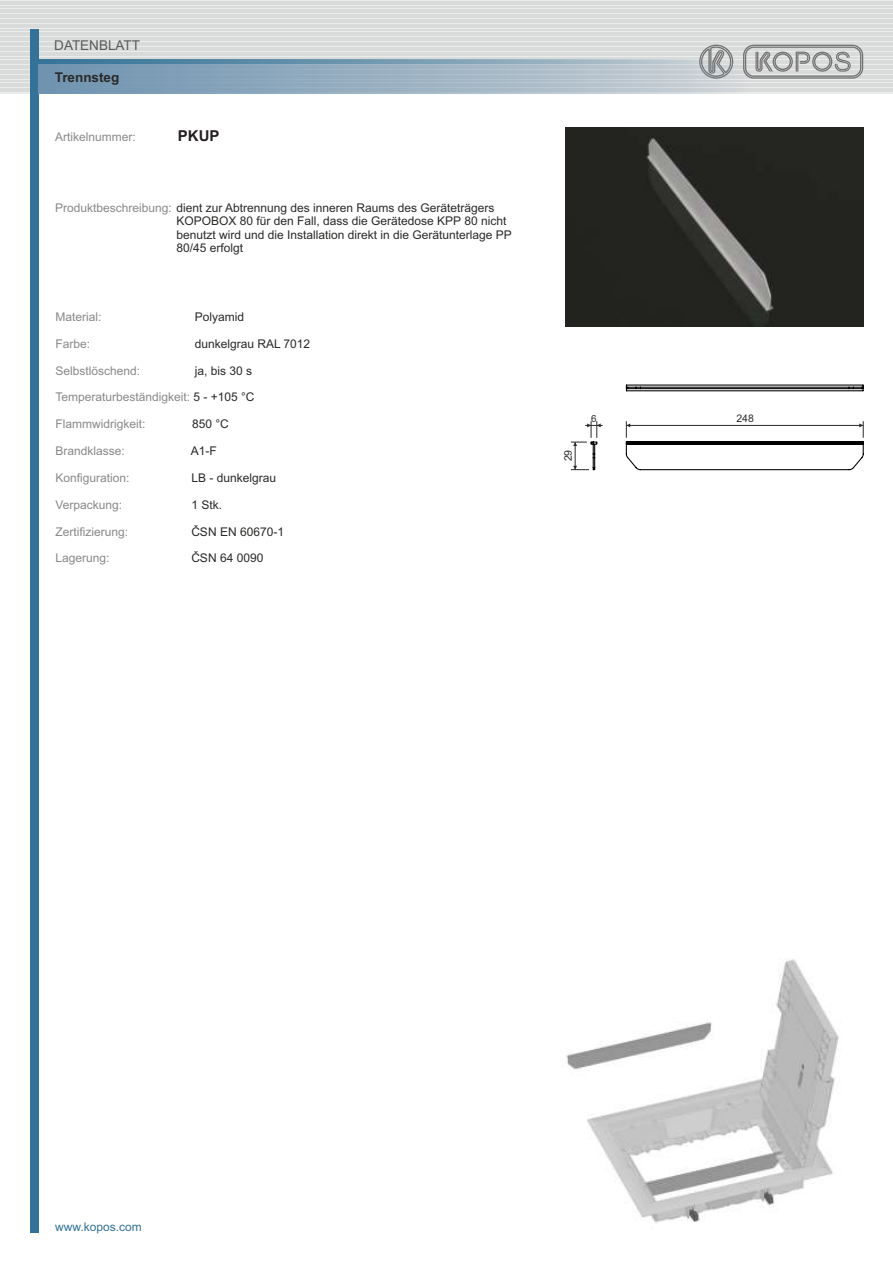
<style>
.page{position:relative;width:893px;height:1263px;background:#fff}
.page>*{position:absolute;margin:0;border:0;box-sizing:border-box;transform-origin:0 0}
.t1{font:700 15px "Arial";color:#231f20}
.t2{font:13.5px "Arial";color:#5b5b5b}
.t3{font:700 13.5px "Arial";color:#2b2a29}
.t4{font:12px/13.4px "Arial";color:#2b2a29}
.t5{font:12px "Arial";color:#898989}
.t6{font:12px "Arial";color:#347397}
.t7{font:10.5px "Arial";color:#2b2a29}
.t8{font:9.75px "Arial";color:#2b2a29}
.s1{color:#898989}
.s2{color:#2b2a29}
</style>
<div class="page">
<div style="left:0;top:0;width:893px;height:94px;background:linear-gradient(to right,#e1e2e2,#dfe0e0)"></div>
<hr style="left:0;top:1px;width:893px;height:2px;background:#d9dada">
<hr style="left:0;top:4px;width:893px;height:1px;background:#d9dada">
<hr style="left:0;top:6px;width:893px;height:2px;background:#d9dada">
<hr style="left:0;top:9px;width:893px;height:1px;background:#d9dada">
<hr style="left:0;top:11px;width:893px;height:2px;background:#d9dada">
<hr style="left:0;top:14px;width:893px;height:1px;background:#d9dada">
<hr style="left:0;top:17px;width:893px;height:1px;background:#d9dada">
<hr style="left:0;top:19px;width:893px;height:1px;background:#d9dada">
<hr style="left:0;top:22px;width:893px;height:1px;background:#d9dada">
<hr style="left:0;top:24px;width:893px;height:2px;background:#d9dada">
<hr style="left:0;top:27px;width:893px;height:1px;background:#d9dada">
<hr style="left:0;top:29px;width:893px;height:2px;background:#d9dada">
<hr style="left:0;top:32px;width:893px;height:1px;background:#d9dada">
<hr style="left:0;top:34px;width:893px;height:2px;background:#d9dada">
<hr style="left:0;top:37px;width:893px;height:1px;background:#d9dada">
<hr style="left:0;top:40px;width:893px;height:1px;background:#d9dada">
<hr style="left:0;top:42px;width:893px;height:1px;background:#d9dada">
<hr style="left:0;top:45px;width:893px;height:1px;background:#d9dada">
<hr style="left:0;top:47px;width:893px;height:1px;background:#d9dada">
<hr style="left:0;top:50px;width:893px;height:1px;background:#d9dada">
<hr style="left:0;top:52px;width:893px;height:2px;background:#d9dada">
<hr style="left:0;top:55px;width:893px;height:1px;background:#d9dada">
<hr style="left:0;top:57px;width:893px;height:2px;background:#d9dada">
<hr style="left:0;top:60px;width:893px;height:1px;background:#d9dada">
<hr style="left:0;top:63px;width:893px;height:1px;background:#d9dada">
<hr style="left:0;top:65px;width:893px;height:1px;background:#d9dada">
<hr style="left:0;top:68px;width:893px;height:1px;background:#d9dada">
<hr style="left:0;top:70px;width:893px;height:1px;background:#d9dada">
<hr style="left:0;top:73px;width:893px;height:1px;background:#d9dada">
<hr style="left:0;top:75px;width:893px;height:2px;background:#d9dada">
<hr style="left:0;top:78px;width:893px;height:1px;background:#d9dada">
<hr style="left:0;top:80px;width:893px;height:2px;background:#d9dada">
<hr style="left:0;top:83px;width:893px;height:1px;background:#d9dada">
<hr style="left:0;top:85px;width:893px;height:2px;background:#d9dada">
<hr style="left:0;top:88px;width:893px;height:1px;background:#d9dada">
<hr style="left:0;top:91px;width:893px;height:1px;background:#d9dada">
<svg style="left:743px;top:45px;width:120px;height:15px"></svg>
<svg style="left:699px;top:45px;width:34px;height:15px"></svg>
<div style="left:30px;top:30px;width:8px;height:1203px;background:#347397"></div>
<svg style="left:38px;top:60px;width:825px;height:4px;background:#82a1b2"></svg>
<svg style="left:38px;top:64px;width:825px;height:30px;background:#a3b6c4"></svg>
<img style="left:566px;top:959px;width:273px;height:264px">
<img style="left:566px;top:128px;width:297px;height:198px">
<hr style="left:640px;top:388px;width:209px;height:1px;background:#000">
<hr style="left:640px;top:387px;width:209px;height:1px;background:#000">
<hr style="left:626px;top:390px;width:237px;height:1px;background:#000">
<svg style="left:626px;top:386px;width:15px;height:5px"></svg>
<hr style="left:626px;top:384px;width:237px;height:2px;background:#000">
<svg style="left:848px;top:385px;width:16px;height:6px"></svg>
<svg style="left:625px;top:421px;width:239px;height:50px"></svg>
<svg style="left:571px;top:421px;width:32px;height:49px"></svg>
<p class="t2" style="left:54px;top:40px;width:87px">DATENBLATT</p>
<p class="t3" style="left:55px;top:73px;width:66px">Trennsteg</p>
<p class="t5" style="left:55px;top:132px;width:82px">Artikelnummer:</p>
<p class="t1" style="left:178px;top:130px;width:43px">PKUP</p>
<p class="t4" style="left:176px;top:202px;width:337px;text-indent:-121px"><span class="s1">Produktbeschreibung:</span> dient zur Abtrennung des inneren Raums des Geräteträgers KOPOBOX 80 für den Fall, dass die Gerätedose KPP 80 nicht benutzt wird und die Installation direkt in die Gerätunterlage PP 80/45 erfolgt</p>
<p class="t5" style="left:55px;top:312px;width:48px">Material:</p>
<p class="t4" style="left:195px;top:311px;width:51px">Polyamid</p>
<p class="t5" style="left:55px;top:339px;width:36px">Farbe:</p>
<p class="t4" style="left:195px;top:338px;width:117px">dunkelgrau RAL 7012</p>
<p class="t5" style="left:55px;top:366px;width:86px">Selbstlöschend:</p>
<p class="t4" style="left:195px;top:365px;width:59px">ja, bis 30 s</p>
<p class="t5" style="left:55px;top:393px;width:201px">Temperaturbeständigkeit: <span class="s2">5 - +105 °C</span></p>
<p class="t5" style="left:55px;top:419px;width:91px">Flammwidrigkeit:</p>
<p class="t4" style="left:192px;top:418px;width:38px">850 °C</p>
<p class="t5" style="left:55px;top:446px;width:71px">Brandklasse:</p>
<p class="t4" style="left:191px;top:445px;width:28px">A1-F</p>
<p class="t5" style="left:55px;top:473px;width:76px">Konfiguration:</p>
<p class="t4" style="left:191px;top:472px;width:86px">LB - dunkelgrau</p>
<p class="t5" style="left:55px;top:500px;width:68px">Verpackung:</p>
<p class="t4" style="left:191px;top:499px;width:32px">1 Stk.</p>
<p class="t5" style="left:55px;top:527px;width:74px">Zertifizierung:</p>
<p class="t4" style="left:191px;top:526px;width:94px">ČSN EN 60670-1</p>
<p class="t5" style="left:55px;top:554px;width:56px">Lagerung:</p>
<p class="t4" style="left:191px;top:553px;width:74px">ČSN 64 0090</p>
<p class="t7" style="left:564px;top:461px;width:13px;rotate:-90deg">29</p>
<p class="t8" style="left:591px;top:415px;width:7px">6</p>
<p class="t7" style="left:736px;top:415px;width:19px">248</p>
<p class="t6" style="left:55px;top:1222px;width:88px">www.kopos.com</p>
</div>
